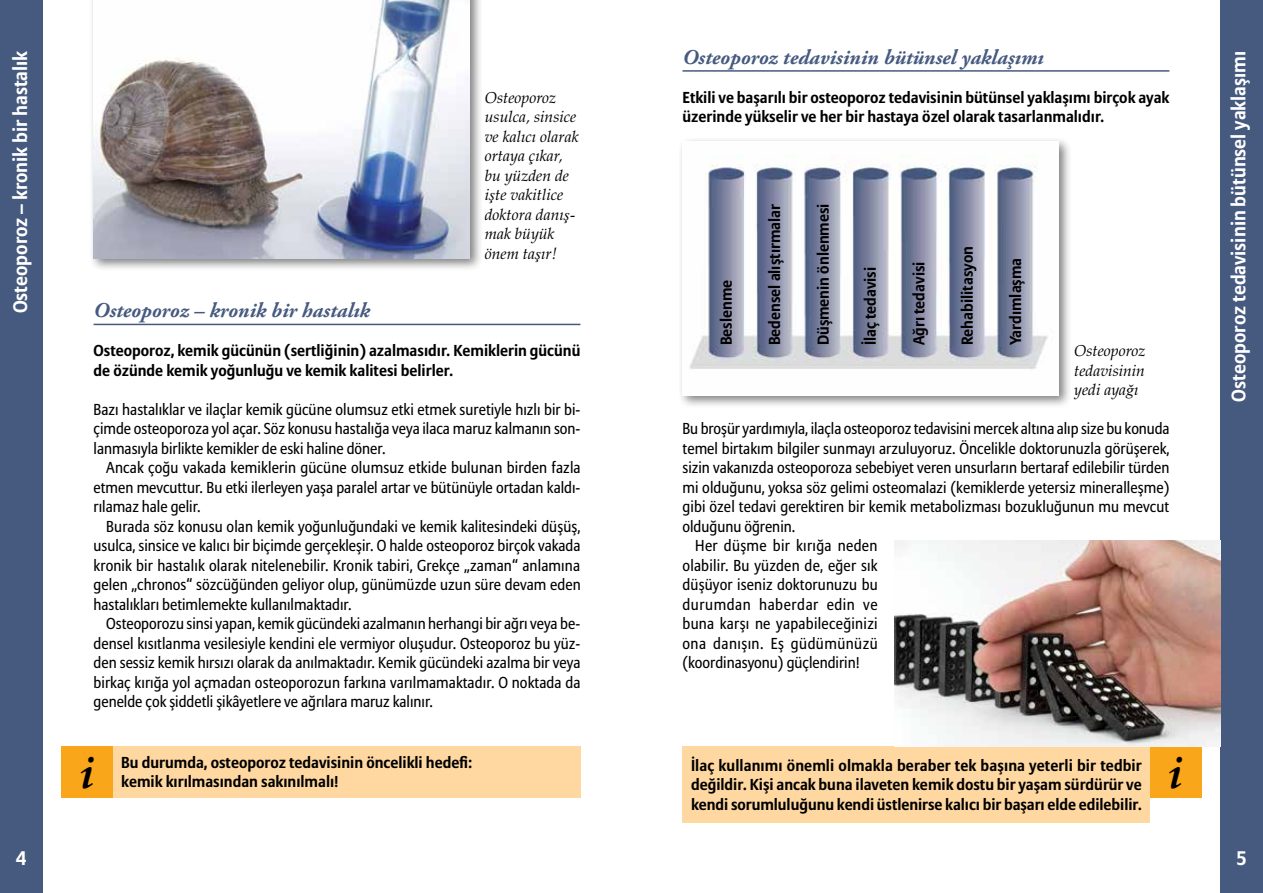
<style>
.page{position:relative;width:1263px;height:893px;background:#fff}
.page>*{position:absolute;margin:0;border:0;box-sizing:border-box;transform-origin:0 0}
.t1{font:italic 700 45px "Palatino LT";color:#000}
.t2{font:italic 700 21px "Adobe Garamond Pro";color:#465a7f}
.t3{font:700 19.5px "Allianz Sans";color:#fff}
.t4{font:15.75px/19.5px "Allianz Sans";color:#000;text-align:justify;scale:.95 1}
.t5{font:700 15.75px/19.5px "Allianz Sans";color:#000}
.t6{font:italic 15.75px/19.5px "Palatino LT";color:#000}
.t7{font:15.75px "Allianz Sans";letter-spacing:.02em;color:#000;scale:.95 1}
.t8{font:15.75px "Allianz Sans";letter-spacing:.03em;color:#000;scale:.95 1}
.t9{font:15.75px "Allianz Sans";letter-spacing:.035em;color:#000;scale:.95 1}
.s1{font-family:"Times New Roman"}
</style>
<div class="page">
<div style="left:0;top:0;width:43px;height:893px;background:#465a7f"></div>
<div style="left:1220px;top:0;width:43px;height:893px;background:#465a7f"></div>
<div style="left:682px;top:746px;width:468px;height:77px;background:#ffd8a1"></div>
<div style="left:1150px;top:746px;width:51px;height:51px;background:#faa61a"></div>
<hr style="left:94px;top:324px;width:486px;height:1px;background:#465a7f">
<hr style="left:682px;top:70px;width:487px;height:2px;background:#465a7f">
<div style="left:113px;top:746px;width:467px;height:51px;background:#ffd8a1"></div>
<div style="left:62px;top:746px;width:51px;height:51px;background:#faa61a"></div>
<div style="left:89px;top:0;width:394px;height:272px;background:#000;opacity:.5"></div>
<img style="left:94px;top:0;width:376px;height:259px">
<img style="left:895px;top:540px;width:325px;height:206px">
<div style="left:678px;top:137px;width:394px;height:272px;background:#000;opacity:.5"></div>
<img style="left:682px;top:142px;width:377px;height:253px">
<p class="t3" style="left:8px;top:313px;width:264px;rotate:-90deg">Osteoporoz – kronik bir hastalık</p>
<p class="t6" style="left:485px;top:88px;width:95px">Osteoporoz usulca, sinsice ve kalıcı olarak ortaya çıkar, bu yüzden de i<span class="s1">ş</span>te vakitlice doktora danı<span class="s1">ş&shy;</span>mak büyük önem ta<span class="s1">ş</span>ır!</p>
<h2 class="t2" style="left:94px;top:299px;width:278px">Osteoporoz – kronik bir hastalık</h2>
<p class="t5" style="left:94px;top:342px;width:488px">Osteoporoz, kemik gücünün (sertliğinin) azalmasıdır. Kemiklerin gücünü de özünde kemik yoğunluğu ve kemik kalitesi belirler.</p>
<p class="t4" style="left:94px;top:400px;width:514px">Bazı hastalıklar ve ilaçlar kemik gücüne olumsuz etki etmek suretiyle hızlı bir bi&shy;çimde osteoporoza yol açar. Söz konusu hastalığa veya ilaca maruz kalmanın son&shy;lanmasıyla birlikte kemikler de eski haline döner.</p>
<p class="t4" style="left:94px;top:459px;width:514px;text-indent:13px">Ancak çoğu vakada kemiklerin gücüne olumsuz etkide bulunan birden fazla etmen mevcuttur. Bu etki ilerleyen yaşa paralel artar ve bütünüyle ortadan kaldı&shy;rılamaz hale gelir.</p>
<p class="t4" style="left:94px;top:517px;width:514px;text-indent:13px">Burada söz konusu olan kemik yoğunluğundaki ve kemik kalitesindeki düşüş, usulca, sinsice ve kalıcı bir biçimde gerçekleşir. O halde osteoporoz birçok vakada kronik bir hastalık olarak nitelenebilir. Kronik tabiri, Grekçe „zaman“ anlamına gelen „chronos“ sözcüğünden geliyor olup, günümüzde uzun süre devam eden hastalıkları betimlemekte kullanılmaktadır.</p>
<p class="t4" style="left:94px;top:615px;width:514px;text-indent:13px">Osteoporozu sinsi yapan, kemik gücündeki azalmanın herhangi bir ağrı veya be&shy;densel kısıtlanma vesilesiyle kendini ele vermiyor oluşudur. Osteoporoz bu yüz&shy;den sessiz kemik hırsızı olarak da anılmaktadır. Kemik gücündeki azalma bir veya birkaç kırığa yol açmadan osteoporozun farkına varılmamaktadır. O noktada da genelde çok şiddetli şikâyetlere ve ağrılara maruz kalınır.</p>
<h1 class="t1" style="left:80px;top:747px;width:16px">i</h1>
<p class="t5" style="left:121px;top:753px;width:353px">Bu durumda, osteoporoz tedavisinin öncelikli hedefi:</p>
<p class="t5" style="left:121px;top:773px;width:219px">kemik kırılmasından sakınılmalı!</p>
<h2 class="t2" style="left:682px;top:45px;width:363px">Osteoporoz tedavisinin bütünsel yaklaşımı</h2>
<p class="t5" style="left:682px;top:88px;width:488px">Etkili ve başarılı bir osteoporoz tedavisinin bütünsel yaklaşımı birçok ayak üzerinde yükselir ve her bir hastaya özel olarak tasarlanmalıdır.</p>
<p class="t5" style="left:717px;top:345px;width:67px;rotate:-90deg">Beslenme</p>
<p class="t5" style="left:766px;top:345px;width:143px;rotate:-90deg">Bedensel alıştırmalar</p>
<p class="t5" style="left:814px;top:345px;width:143px;rotate:-90deg">Düşmenin önlenmesi</p>
<p class="t5" style="left:861px;top:345px;width:80px;rotate:-90deg">İlaç tedavisi</p>
<p class="t5" style="left:910px;top:345px;width:85px;rotate:-90deg">Ağrı tedavisi</p>
<p class="t5" style="left:958px;top:345px;width:101px;rotate:-90deg">Rehabilitasyon</p>
<p class="t5" style="left:1006px;top:345px;width:89px;rotate:-90deg">Yardımlaşma</p>
<p class="t6" style="left:1074px;top:341px;width:73px;text-align:justify">Osteoporoz tedavisinin yedi aya<span class="s1">ğ</span>ı</p>
<p class="t4" style="left:682px;top:420px;width:514px">Bu broşür yardımıyla, ilaçla osteoporoz tedavisini mercek altına alıp size bu konuda</p>
<p class="t4" style="left:682px;top:439px;width:514px">temel birtakım bilgiler sunmayı arzuluyoruz. Öncelikle doktorunuzla görüşerek,</p>
<p class="t4" style="left:682px;top:459px;width:514px">sizin vakanızda osteoporoza sebebiyet veren unsurların bertaraf edilebilir türden</p>
<p class="t4" style="left:682px;top:478px;width:514px">mi olduğunu, yoksa söz gelimi osteomalazi (kemiklerde yetersiz mineralleşme)</p>
<p class="t4" style="left:682px;top:498px;width:514px">gibi özel tedavi gerektiren bir kemik metabolizması bozukluğunun mu mevcut</p>
<p class="t4" style="left:682px;top:517px;width:120px">olduğunu öğrenin.</p>
<p class="t7" style="left:695px;top:536px;width:193px">Her düşme bir kırığa neden</p>
<p class="t4" style="left:682px;top:556px;width:207px">olabilir. Bu yüzden de, eğer sık</p>
<p class="t4" style="left:682px;top:576px;width:207px">düşüyor iseniz doktorunuzu bu</p>
<p class="t9" style="left:682px;top:595px;width:207px">durumdan haberdar edin ve</p>
<p class="t7" style="left:682px;top:614px;width:207px">buna karşı ne yapabileceğinizi</p>
<p class="t8" style="left:682px;top:634px;width:207px">ona danışın. Eş güdümünüzü</p>
<p class="t4" style="left:682px;top:654px;width:188px">(koordinasyonu) güçlendirin!</p>
<p class="t5" style="left:691px;top:756px;width:453px;text-align:justify">İlaç kullanımı önemli olmakla beraber tek başına yeterli bir tedbir değildir. Kişi ancak buna ilaveten kemik dostu bir yaşam sürdürür ve kendi sorumluluğunu kendi üstlenirse kalıcı bir başarı elde edilebilir.</p>
<h1 class="t1" style="left:1168px;top:747px;width:16px">i</h1>
<p class="t3" style="left:1226px;top:402px;width:352px;rotate:-90deg">Osteoporoz tedavisinin bütünsel yaklaşımı</p>
<p class="t3" style="left:16px;top:846px;width:12px">4</p>
<p class="t3" style="left:1236px;top:846px;width:12px">5</p>
</div>
